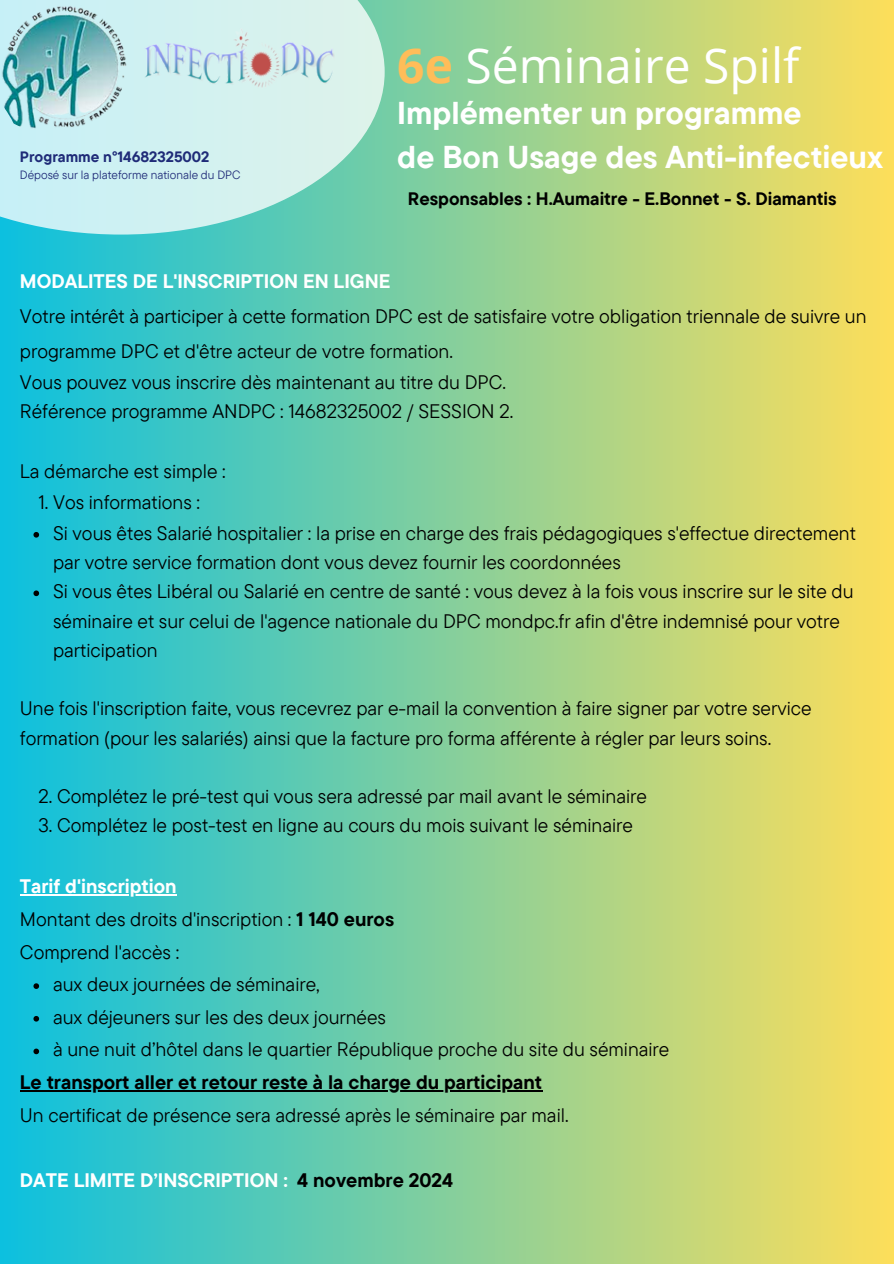
<style>
.page{position:relative;width:894px;height:1264px;background:#fff}
.page>*{position:absolute;margin:0;border:0;box-sizing:border-box;transform-origin:0 0}
.t1{font:48px "Open Sans";color:#fff}
.t2{font:700 31.5px/43.8px "TT Commons Pro";color:#fff}
.t3{font:19.5px/29.4px "TT Commons Pro";color:#000}
.t4{font:700 19.5px "TT Commons Pro";color:#fff}
.t5{font:700 19.5px "TT Commons Pro";color:#000}
.t6{font:700 18px "TT Commons Pro";color:#000}
.t7{font:700 15px "TT Commons Pro";color:#1f2b78}
.t8{font:12px "TT Commons Pro";color:#1f2b78}
.s1{font-weight:700;color:#ffbd59}
.s2{font-weight:700}
.s3{color:#000}
</style>
<div class="page">
<div style="left:0;top:0;width:893px;height:1263px;background:linear-gradient(to right,#0cc0df,#fdde5a)"></div>
<svg style="left:0;top:0;width:384px;height:234px;background:#bdeae4"></svg>
<img style="left:0;top:0;width:154px;height:146px">
<img style="left:139px;top:25px;width:209px;height:65px">
<svg style="left:33px;top:532px;width:6px;height:5px"></svg>
<svg style="left:33px;top:590px;width:6px;height:6px"></svg>
<hr style="left:20px;top:894px;width:156px;height:1px;background:#fff">
<svg style="left:33px;top:983px;width:6px;height:5px"></svg>
<svg style="left:33px;top:1015px;width:6px;height:6px"></svg>
<svg style="left:33px;top:1048px;width:6px;height:6px"></svg>
<hr style="left:20px;top:1090px;width:522px;height:1px;background:#000">
<p class="t7" style="left:20px;top:147px;width:191px">Programme n°14682325002</p>
<p class="t8" style="left:20px;top:167px;width:222px">Déposé sur la plateforme nationale du DPC</p>
<h1 class="t1" style="left:397px;top:32px;width:403px"><span class="s1">6e</span> Séminaire Spilf</h1>
<h2 class="t2" style="left:397px;top:91px;width:487px">Implémenter un programme<br>de Bon Usage des Anti-infectieux</h2>
<p class="t6" style="left:408px;top:187px;width:430px">Responsables : H.Aumaitre - E.Bonnet - S. Diamantis</p>
<p class="t4" style="left:20px;top:268px;width:372px">MODALITES DE L'INSCRIPTION EN LIGNE</p>
<p class="t3" style="left:20px;top:298px;width:847px;line-height:34.8px">Votre intérêt à participer à cette formation DPC est de satisfaire votre obligation triennale de suivre un programme DPC et d'être acteur de votre formation.</p>
<p class="t3" style="left:20px;top:367px;width:494px">Vous pouvez vous inscrire dès maintenant au titre du DPC.<br>Référence programme ANDPC : 14682325002 / SESSION 2.</p>
<p class="t3" style="left:20px;top:456px;width:207px">La démarche est simple :</p>
<p class="t3" style="left:53px;top:487px;width:804px;text-indent:-15px">1. Vos informations :<br>Si vous êtes Salarié hospitalier : la prise en charge des frais pédagogiques s'effectue directement par votre service formation dont vous devez fournir les coordonnées<br>Si vous êtes Libéral ou Salarié en centre de santé : vous devez à la fois vous inscrire sur le site du séminaire et sur celui de l'agence nationale du DPC mondpc.fr afin d'être indemnisé pour votre participation</p>
<p class="t3" style="left:20px;top:693px;width:792px">Une fois l'inscription faite, vous recevrez par e-mail la convention à faire signer par votre service formation (pour les salariés) ainsi que la facture pro forma afférente à régler par leurs soins.</p>
<p class="t3" style="left:39px;top:781px;width:609px">2. Complétez le pré-test qui vous sera adressé par mail avant le séminaire</p>
<p class="t3" style="left:39px;top:810px;width:595px">3. Complétez le post-test en ligne au cours du mois suivant le séminaire</p>
<p class="t4" style="left:20px;top:873px;width:158px">Tarif d'inscription</p>
<p class="t3" style="left:20px;top:903px;width:376px">Montant des droits d'inscription : <span class="s2">1 140 euros</span></p>
<p class="t3" style="left:20px;top:936px;width:161px">Comprend l'accès :</p>
<p class="t3" style="left:53px;top:969px;width:268px">aux deux journées de séminaire,</p>
<p class="t3" style="left:53px;top:1001px;width:334px">aux déjeuners sur les des deux journées</p>
<p class="t3" style="left:53px;top:1034px;width:617px">à une nuit d’hôtel dans le quartier République proche du site du séminaire</p>
<p class="t5" style="left:20px;top:1069px;width:523px">Le transport aller et retour reste à la charge du participant</p>
<p class="t3" style="left:20px;top:1099px;width:550px">Un certificat de présence sera adressé après le séminaire par mail.</p>
<p class="t4" style="left:20px;top:1167px;width:435px">DATE LIMITE D’INSCRIPTION : <span class="s3">4 novembre 2024</span></p>
</div>
